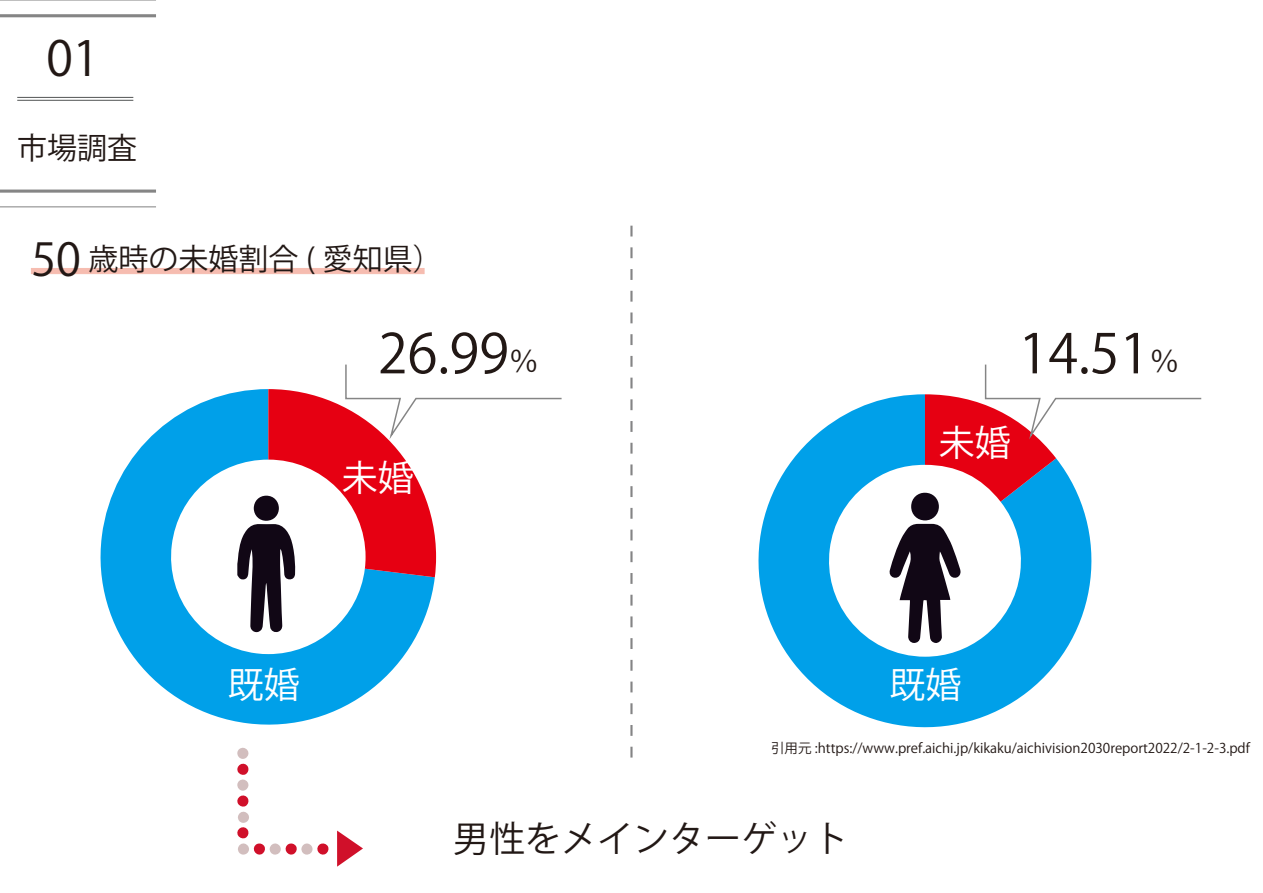
<style>
.page{position:relative;width:1263px;height:893px;background:#fff}
.page>*{position:absolute;margin:0;border:0;box-sizing:border-box;transform-origin:0 0}
.t1{font:54px "Koz Go Pro";color:#221815}
.t2{font:48px "Koz Go Pro";color:#221815}
.t3{font:36px "Koz Go Pro";color:#221815}
.t4{font:36px "Koz Go Pro";color:#fff}
.t5{font:30px "Koz Go Pro";color:#221815}
.t6{font:13.5px "Koz Go Pro";color:#221815}
.s1{font-size:45px}
.s2{font-size:30px}
</style>
<div class="page">
<hr style="left:0;top:14px;width:156px;height:3px;background:#858585">
<hr style="left:0;top:190px;width:156px;height:3px;background:#858585">
<hr style="left:0;top:0;width:156px;height:1px;background:#858585">
<hr style="left:0;top:206px;width:156px;height:1px;background:#858585">
<hr style="left:17px;top:97px;width:116px;height:1px;background:#585a5a">
<hr style="left:17px;top:100px;width:116px;height:1px;background:#585a5a">
<div style="left:31px;top:268px;width:393px;height:6px;background:#f6bcb0"></div>
<svg style="left:630px;top:747px;width:2px;height:10px"></svg>
<svg style="left:630px;top:725px;width:2px;height:11px"></svg>
<svg style="left:630px;top:703px;width:2px;height:11px"></svg>
<svg style="left:630px;top:682px;width:2px;height:10px"></svg>
<svg style="left:630px;top:660px;width:2px;height:11px"></svg>
<svg style="left:630px;top:638px;width:2px;height:11px"></svg>
<svg style="left:630px;top:616px;width:2px;height:11px"></svg>
<svg style="left:630px;top:595px;width:2px;height:11px"></svg>
<svg style="left:630px;top:573px;width:2px;height:11px"></svg>
<svg style="left:630px;top:551px;width:2px;height:11px"></svg>
<svg style="left:630px;top:530px;width:2px;height:10px"></svg>
<svg style="left:630px;top:508px;width:2px;height:11px"></svg>
<svg style="left:630px;top:486px;width:2px;height:11px"></svg>
<svg style="left:630px;top:464px;width:2px;height:11px"></svg>
<svg style="left:630px;top:443px;width:2px;height:11px"></svg>
<svg style="left:630px;top:421px;width:2px;height:11px"></svg>
<svg style="left:630px;top:399px;width:2px;height:11px"></svg>
<svg style="left:630px;top:378px;width:2px;height:10px"></svg>
<svg style="left:630px;top:356px;width:2px;height:11px"></svg>
<svg style="left:630px;top:334px;width:2px;height:11px"></svg>
<svg style="left:630px;top:312px;width:2px;height:11px"></svg>
<svg style="left:630px;top:291px;width:2px;height:11px"></svg>
<svg style="left:630px;top:269px;width:2px;height:11px"></svg>
<svg style="left:630px;top:247px;width:2px;height:11px"></svg>
<svg style="left:630px;top:226px;width:2px;height:10px"></svg>
<svg style="left:100px;top:392px;width:318px;height:333px;fill:#00a0e9"></svg>
<svg style="left:758px;top:394px;width:334px;height:334px;fill:#00a0e9"></svg>
<svg style="left:889px;top:524px;width:72px;height:119px"></svg>
<div style="left:911px;top:492px;width:28px;height:28px;background:#110715;border-radius:50%"></div>
<svg style="left:237px;top:364px;width:325px;height:269px"></svg>
<svg style="left:925px;top:364px;width:277px;height:138px"></svg>
<svg style="left:337px;top:831px;width:26px;height:36px"></svg>
<svg style="left:237px;top:747px;width:92px;height:108px"></svg>
<h2 class="t2" style="left:46px;top:28px;width:54px">01</h2>
<h3 class="t5" style="left:17px;top:128px;width:122px">市場調査</h3>
<h3 class="t5" style="left:31px;top:240px;width:413px"><span class="s1">50</span> 歳時の未婚割合 ( 愛知県）</h3>
<h1 class="t1" style="left:378px;top:319px;width:162px">26.99<span class="s2">％</span></h1>
<h1 class="t1" style="left:1018px;top:319px;width:162px">14.51<span class="s2">％</span></h1>
<h3 class="t4" style="left:342px;top:454px;width:73px">未婚</h3>
<h3 class="t4" style="left:939px;top:419px;width:73px">未婚</h3>
<h3 class="t4" style="left:228px;top:661px;width:73px">既婚</h3>
<h3 class="t4" style="left:889px;top:661px;width:73px">既婚</h3>
<p class="t6" style="left:771px;top:740px;width:480px">引用元 :https://www.pref.aichi.jp/kikaku/aichivision2030report2022/2-1-2-3.pdf</p>
<h3 class="t3" style="left:453px;top:815px;width:397px">男性をメインターゲット</h3>
</div>
